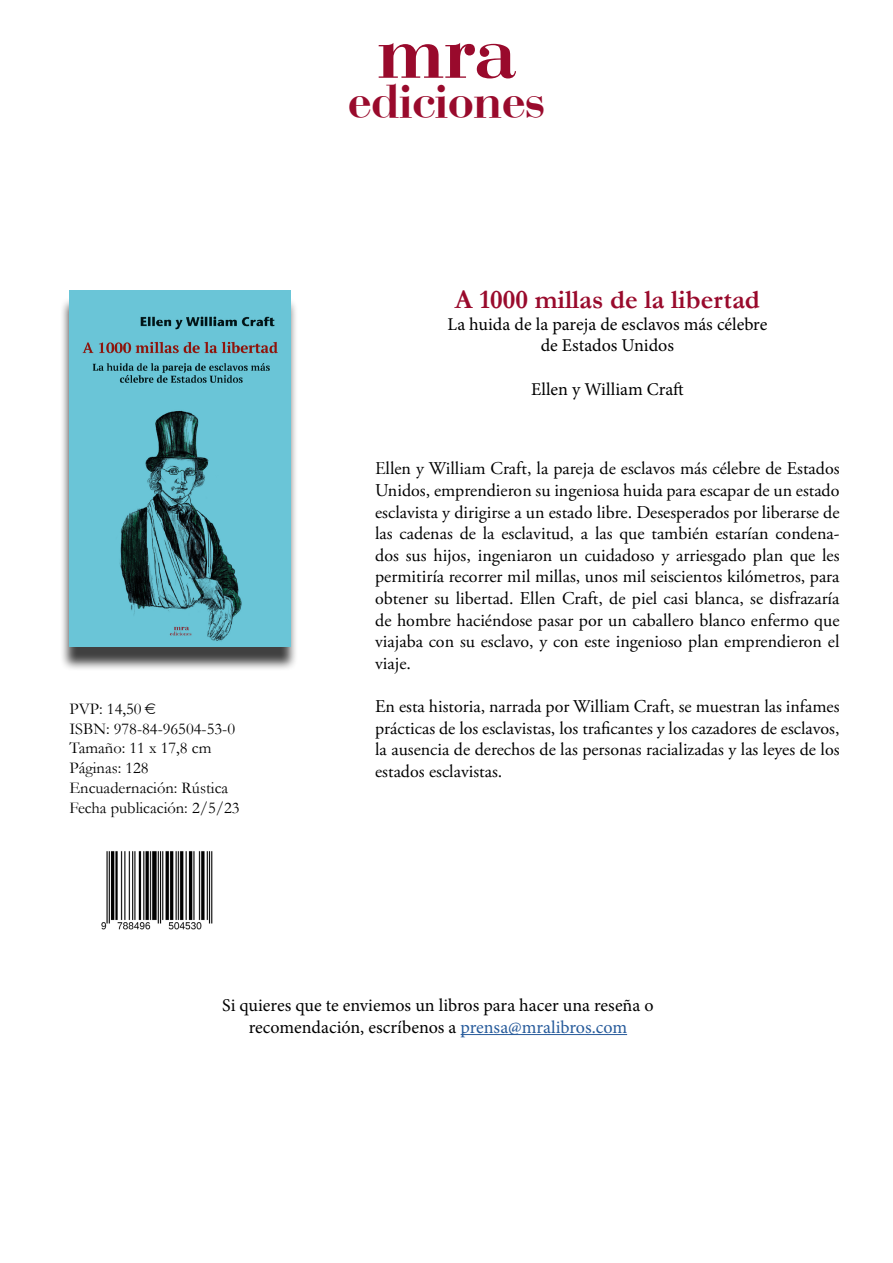
<style>
.page{position:relative;width:893px;height:1263px;background:#fff}
.page>*{position:absolute;margin:0;border:0;box-sizing:border-box;transform-origin:0 0}
.t1{font:700 78px "Bodoni";color:#990a2c}
.t2{font:700 48px "Bodoni";color:#990a2c}
.t3{font:700 27px "Garamond";color:#990a2c}
.t4{font:18px/21.6px "Adobe Garamond Pro";color:#000;text-align:justify}
.t5{font:18px/21.6px "Minion Pro";color:#000;text-align:center}
.t6{font:16.5px/19.8px "Garamond";color:#000}
.s1{color:#275b9b}
</style>
<div class="page">
<div style="left:59px;top:296px;width:239px;height:375px;background:#000;opacity:.75"></div>
<img style="left:69px;top:291px;width:221px;height:356px">
<img style="left:101px;top:851px;width:112px;height:79px">
<hr style="left:461px;top:1034px;width:166px;height:1px;background:#275b9b">
<h1 class="t1" style="left:377px;top:6px;width:140px">mra</h1>
<h2 class="t2" style="left:348px;top:72px;width:198px">ediciones</h2>
<p class="t6" style="left:69px;top:698px;width:172px">PVP: 14,50<br>ISBN: 978-84-96504-53-0<br>Tamaño: 11 x 17,8 cm<br>Páginas: 128<br>Encuadernación: Rústica<br>Fecha publicación: 2/5/23</p>
<h3 class="t3" style="left:455px;top:281px;width:306px">A 1000 millas de la libertad</h3>
<p class="t5" style="left:447px;top:313px;width:321px">La huida de la pareja de esclavos más célebre de Estados Unidos</p>
<p class="t5" style="left:531px;top:378px;width:154px">Ellen y William Craft</p>
<p class="t4" style="left:375px;top:459px;width:466px">Ellen y William Craft, la pareja de esclavos más célebre de Estados Unidos, emprendieron su ingeniosa huida para escapar de un estado esclavista y dirigirse a un estado libre. Desesperados por liberarse de las cadenas de la esclavitud, a las que también estarían condena&shy;dos sus hijos, ingeniaron un cuidadoso y arriesgado plan que les permitiría recorrer mil millas, unos mil seiscientos kilómetros, para obtener su libertad. Ellen Craft, de piel casi blanca, se disfrazaría de hombre haciéndose pasar por un caballero blanco enfermo que viajaba con su esclavo, y con este ingenioso plan emprendieron el viaje.</p>
<p class="t4" style="left:375px;top:696px;width:466px">En esta historia, narrada por William Craft, se muestran las infames prácticas de los esclavistas, los traficantes y los cazadores de esclavos, la ausencia de derechos de las personas racializadas y las leyes de los estados esclavistas.</p>
<p class="t5" style="left:222px;top:995px;width:433px">Si quieres que te enviemos un libros para hacer una reseña o recomendación, escríbenos a <span class="s1">prensa@mralibros.com</span></p>
</div>
